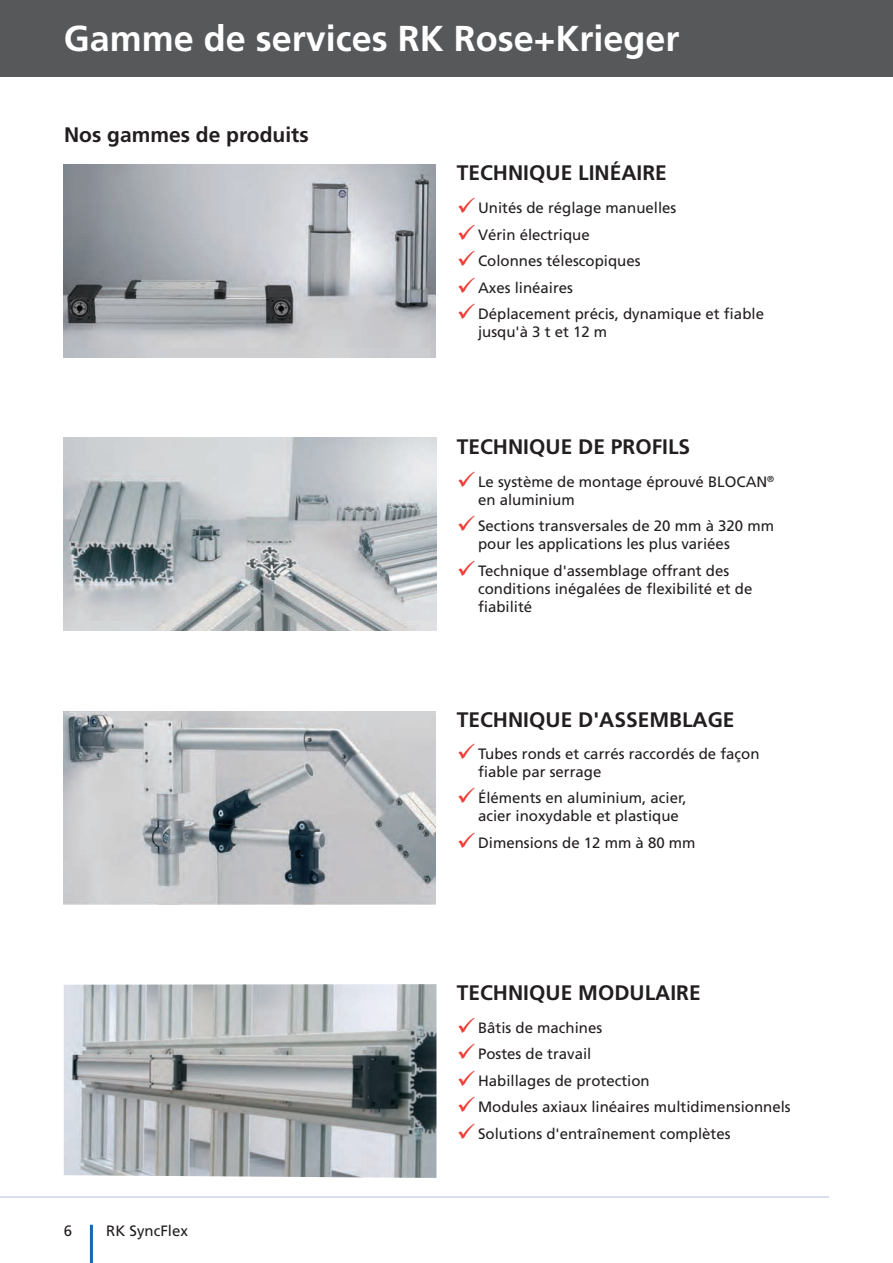
<style>
.page{position:relative;width:893px;height:1263px;background:#fff}
.page>*{position:absolute;margin:0;border:0;box-sizing:border-box;transform-origin:0 0}
.t1{font:700 36px "Frutiger";color:#fff}
.t2{font:700 21px "Frutiger";color:#231f20}
.t3{font:15px/26.5px "Frutiger";color:#231f20}
</style>
<div class="page">
<img style="left:64px;top:438px;width:372px;height:193px">
<img style="left:64px;top:164px;width:372px;height:194px">
<img style="left:64px;top:711px;width:371px;height:193px">
<img style="left:64px;top:984px;width:372px;height:194px">
<div style="left:0;top:0;width:893px;height:77px;background:#57585a"></div>
<hr style="left:90px;top:1225px;width:3px;height:38px;background:#1468b3">
<hr style="left:0;top:1196px;width:829px;height:2px;background:#ccd4eb">
<h1 class="t1" style="left:64px;top:17px;width:617px">Gamme de services RK Rose+Krieger</h1>
<h2 class="t2" style="left:64px;top:123px;width:246px">Nos gammes de produits</h2>
<p class="t3" style="left:64px;top:1217px;width:10px">6</p>
<p class="t3" style="left:106px;top:1217px;width:83px">RK SyncFlex</p>
<h2 class="t2" style="left:457px;top:160px;width:212px">TECHNIQUE LINÉAIRE</h2>
<p class="t3" style="left:478px;top:195px;width:287px">Unités de réglage manuelles<br>Vérin électrique<br>Colonnes télescopiques<br>Axes linéaires<br>Déplacement précis, dynamique et fiable</p>
<p class="t3" style="left:478px;top:319px;width:131px">jusqu'à 3 t et 12 m</p>
<h2 class="t2" style="left:457px;top:434px;width:235px">TECHNIQUE DE PROFILS</h2>
<p class="t3" style="left:478px;top:472px;width:298px;line-height:18px">Le système de montage éprouvé BLOCAN<sup>® </sup>en aluminium</p>
<p class="t3" style="left:478px;top:517px;width:297px;line-height:18px">Sections transversales de 20 mm à 320 mm pour les applications les plus variées</p>
<p class="t3" style="left:478px;top:561px;width:276px;line-height:18px">Technique d'assemblage offrant des conditions inégalées de flexibilité et de fiabilité</p>
<h2 class="t2" style="left:457px;top:707px;width:279px">TECHNIQUE D'ASSEMBLAGE</h2>
<p class="t3" style="left:478px;top:744px;width:283px;line-height:18px">Tubes ronds et carrés raccordés de façon fiable par serrage</p>
<p class="t3" style="left:478px;top:789px;width:210px;line-height:18px">Éléments en aluminium, acier, acier inoxydable et plastique</p>
<p class="t3" style="left:478px;top:829px;width:219px">Dimensions de 12 mm à 80 mm</p>
<h2 class="t2" style="left:457px;top:980px;width:245px">TECHNIQUE MODULAIRE</h2>
<p class="t3" style="left:478px;top:1014px;width:314px">Bâtis de machines<br>Postes de travail<br>Habillages de protection<br>Modules axiaux linéaires multidimensionnels<br>Solutions d'entraînement complètes</p>
</div>
